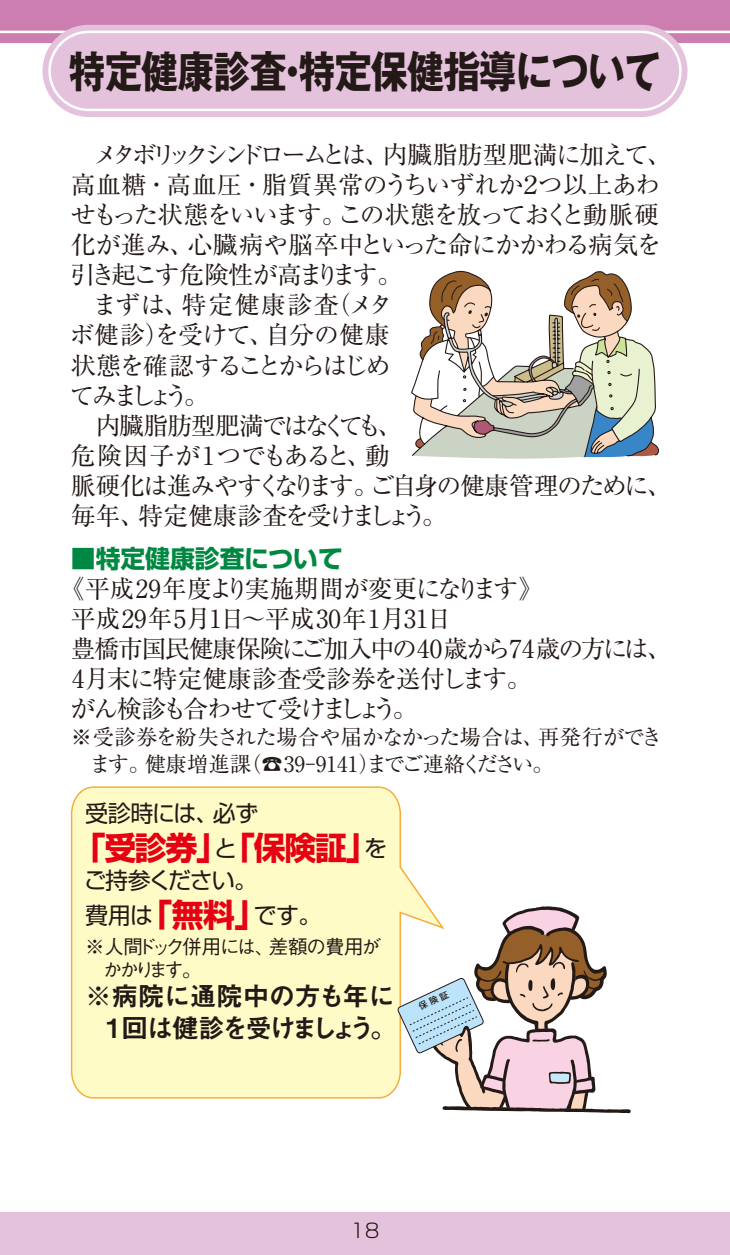
<style>
.page{position:relative;width:730px;height:1255px;background:#fff}
.page>*{position:absolute;margin:0;border:0;box-sizing:border-box;transform-origin:0 0}
.t1{font:700 43.5px "Gothic MB101 Pro";letter-spacing:-.02em;color:#231916;scale:.85 1}
.リュウミン14_18Ｈ{font:700 32px "Shin Go Pro";letter-spacing:-.04em;color:#e60013}
.リュウミン14_18Ｈ-2{font:26.5px/32px "Midashi Go Pro MB31";letter-spacing:-.05em;color:#231916;text-align:right}
.t2{font:24.75px/30px "Ryumin Pro";letter-spacing:-.055em;color:#231916}
.t3{font:24.75px "Ryumin Pro";letter-spacing:-.02em;color:#231916}
.t4{font:24.75px "Ryumin Pro";color:#231916}
.t5{font:700 24.75px "Shin Go Pro";color:#008843}
.リュウミン14_18Ｈ-3{font:23px "Shin Go Pro";letter-spacing:-.045em;color:#231916}
.リュウミン14_18Ｈ-4{font:23px "Shin Go Pro";letter-spacing:-.07em;color:#231916}
.t6{font:21.25px/26.5px "Ryumin Pro";letter-spacing:-.02em;color:#231916}
.リュウミン14_18Ｈ-5{font:500 19.5px "Gothic BBB Pro";letter-spacing:-.06em;color:#231916}
.リュウミン14_18Ｈ-6{font:500 19.5px "Gothic BBB Pro";letter-spacing:-.105em;color:#231916}
.t7{font:300 19.5px "Shin Go Pro";color:#231916}
.s1{font-weight:400;font-size:23px;color:#231916}
.s2{font-weight:700;font-size:32px;color:#e60013}
</style>
<div class="page">
<div style="left:0;top:0;width:730px;height:43px;background:#cc7eb1"></div>
<hr style="left:0;top:31px;width:730px;height:2px;background:#fff">
<div style="left:0;top:1212px;width:730px;height:42px;background:#e5c2dc"></div>
<div style="left:43px;top:25px;width:644px;height:92px;background:#e5c2dc;border-radius:46px"></div>
<div style="left:48px;top:31px;width:634px;height:80px;border:2px solid #fff;border-radius:39px"></div>
<div style="left:70px;top:786px;width:359px;height:313px;background:#fffbc7"></div>
<svg style="left:411px;top:271px;width:248px;height:187px"></svg>
<svg style="left:398px;top:906px;width:233px;height:207px"></svg>
<p class="t1" style="left:69px;top:35px;width:698px">特定健康診査・特定保健指導について</p>
<p class="t2" style="left:70px;top:138px;width:603px">　メタボリックシンドロームとは、内臓脂肪型肥満に加えて、高血糖・高血圧・脂質異常のうちいずれか２つ以上あわせもった状態をいいます。この状態を放っておくと動脈硬化が進み、心臓病や脳卒中といった命にかかわる病気を引き起こす危険性が高まります。</p>
<p class="t2" style="left:69px;top:288px;width:325px">　まずは、特定健康診査（メタボ健診）を受けて、自分の健康状態を確認することからはじめてみましょう。</p>
<p class="t2" style="left:71px;top:409px;width:602px">　内臓脂肪型肥満ではなくても、<br>危険因子が1つでもあると、動<br>脈硬化は進みやすくなります。ご自身の健康管理のために、毎年、特定健康診査を受けましょう。</p>
<p class="t5" style="left:71px;top:538px;width:273px">■特定健康診査について</p>
<p class="t3" style="left:60px;top:569px;width:484px">《平成29年度より実施期間が変更になります》</p>
<p class="t4" style="left:71px;top:599px;width:382px">平成29年5月1日〜平成30年1月31日</p>
<p class="t2" style="left:71px;top:632px;width:602px">豊橋市国民健康保険にご加入中の40歳から74歳の方には、<br>4月末に特定健康診査受診券を送付します。</p>
<p class="t2" style="left:70px;top:692px;width:349px">がん検診も合わせて受けましょう。</p>
<p class="t6" style="left:89px;top:722px;width:574px;text-indent:-18px">※受診券を紛失された場合や届かなかった場合は、再発行ができます。健康増進課（☎39-9141）までご連絡ください。</p>
<p class="リュウミン14_18Ｈ-3" style="left:85px;top:794px;width:174px">受診時には、必ず</p>
<p class="リュウミン14_18Ｈ" style="left:74px;top:822px;width:315px">「受診券」<span class="s1">と</span>「保険証」<span class="s1">を</span></p>
<p class="リュウミン14_18Ｈ-4" style="left:84px;top:861px;width:175px">ご持参ください。</p>
<p class="リュウミン14_18Ｈ-3" style="left:85px;top:896px;width:238px">費用は<span class="s2">「無料」</span>です。</p>
<p class="リュウミン14_18Ｈ-5" style="left:85px;top:930px;width:298px">※人間ドック併用には、差額の費用が</p>
<p class="リュウミン14_18Ｈ-6" style="left:85px;top:953px;width:118px">　かかります。</p>
<p class="リュウミン14_18Ｈ-2" style="left:85px;top:976px;width:313px">※病院に通院中の方も年に<br>1回は健診を受けましょう。</p>
<p class="t7" style="left:350px;top:1214px;width:31px">18</p>
</div>
